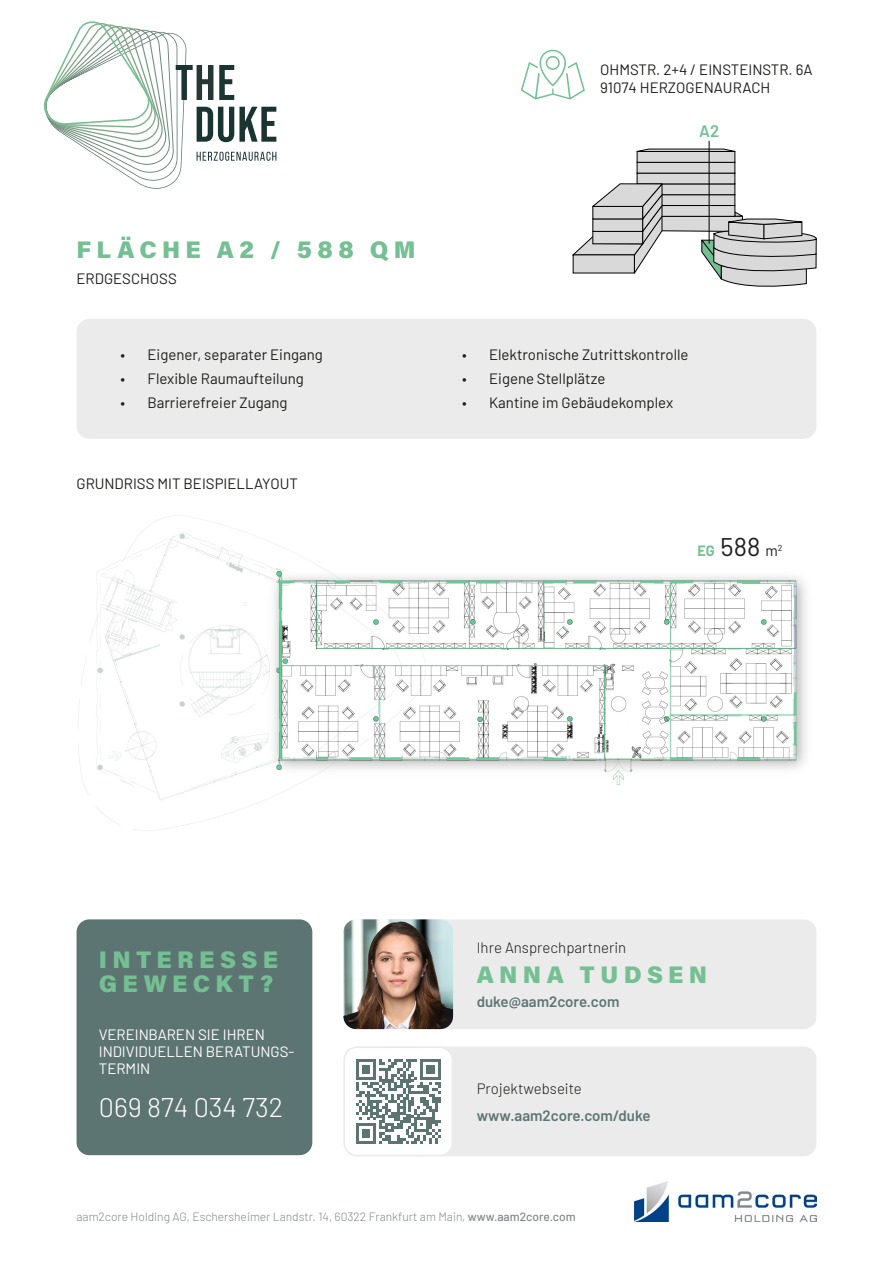
<style>
.page{position:relative;width:893px;height:1263px;background:#fff}
.page>*{position:absolute;margin:0;border:0;box-sizing:border-box;transform-origin:0 0}
.t1{font:300 27px "Barlow";color:#fff}
.t2{font:25.5px "Barlow";color:#1d1d1b}
.t3{font:24px/24px "Acumin Variable Concept";letter-spacing:.225em;color:#75c093}
.t4{font:600 16.65px "Barlow";color:#75c093}
.t5{font:15px/18px "Barlow";color:#1d1d1b}
.t6{font:15px/17px "Barlow";color:#fff}
.t7{font:600 15px "Barlow";color:#5d7572}
.t8{font:300 15px "Barlow";color:#1d1d1b}
.t9{font:300 12px "Barlow";color:#838788}
.s1{font-weight:700;font-size:14.55px;color:#75c093}
.s2{font-size:15px}
.s3{font-weight:500}
</style>
<div class="page">
<div style="left:77px;top:319px;width:739px;height:120px;background:#ebebeb;border-radius:13px"></div>
<img style="left:78px;top:515px;width:728px;height:316px">
<div style="left:637px;top:173px;width:98px;height:11px;background:#d9d9d9;border:1px solid #000"></div>
<div style="left:637px;top:162px;width:98px;height:11px;background:#d9d9d9"></div>
<div style="left:637px;top:151px;width:98px;height:12px;background:#d9d9d9;border:1px solid #000"></div>
<svg style="left:572px;top:183px;width:245px;height:104px"></svg>
<svg style="left:637px;top:149px;width:99px;height:3px"></svg>
<hr style="left:709px;top:141px;width:1px;height:103px;background:#000">
<div style="left:344px;top:1046px;width:472px;height:110px;background:#ebebeb;border-radius:13px"></div>
<div style="left:344px;top:919px;width:472px;height:110px;background:#ebebeb;border-radius:13px"></div>
<svg style="left:521px;top:50px;width:64px;height:49px"></svg>
<div style="left:77px;top:919px;width:235px;height:236px;background:#5d7572;border-radius:13px"></div>
<img style="left:343px;top:919px;width:110px;height:110px">
<img style="left:635px;top:1181px;width:181px;height:40px">
<div style="left:344px;top:1047px;width:108px;height:108px;background:#fff;border-radius:13px"></div>
<svg style="left:356px;top:1059px;width:85px;height:85px"></svg>
<div style="left:343px;top:1046px;width:110px;height:110px;border:2px solid #ebebeb;border-radius:13px"></div>
<svg style="left:43px;top:21px;width:233px;height:168px"></svg>
<p class="t5" style="left:600px;top:59px;width:214px">OHMSTR. 2+4 / EINSTEINSTR. 6A<br>91074 HERZOGENAURACH</p>
<h3 class="t3" style="left:77px;top:237px;width:341px">FLÄCHE A2 / 588 QM</h3>
<p class="t5" style="left:77px;top:269px;width:102px">ERDGESCHOSS</p>
<p class="t5" style="left:120px;top:345px;width:204px">• Eigener, separater Eingang</p>
<p class="t5" style="left:120px;top:369px;width:185px">• Flexible Raumaufteilung</p>
<p class="t5" style="left:120px;top:393px;width:169px">• Barrierefreier Zugang</p>
<p class="t5" style="left:77px;top:473px;width:223px">GRUNDRISS MIT BEISPIELLAYOUT</p>
<p class="t4" style="left:699px;top:119px;width:22px">A2</p>
<p class="t5" style="left:462px;top:345px;width:228px">• Elektronische Zutrittskontrolle</p>
<p class="t5" style="left:462px;top:369px;width:145px">• Eigene Stellplätze</p>
<p class="t5" style="left:462px;top:393px;width:213px">• Kantine im Gebäudekomplex</p>
<h2 class="t2" style="left:697px;top:528px;width:87px"><span class="s1">EG</span> 588 <span class="s2">m</span><sup>2</sup></h2>
<h3 class="t3" style="left:99px;top:947px;width:181px">INTERESSE<br>GEWECKT?</h3>
<p class="t6" style="left:99px;top:1024px;width:197px">VEREINBAREN SIE IHREN<br>INDIVIDUELLEN BERATUNGS-<br>TERMIN</p>
<h1 class="t1" style="left:99px;top:1087px;width:186px">069 874 034 732</h1>
<p class="t8" style="left:477px;top:937px;width:151px">Ihre Ansprechpartnerin</p>
<h3 class="t3" style="left:477px;top:962px;width:232px">ANNA TUDSEN</h3>
<p class="t7" style="left:477px;top:991px;width:144px">duke@aam2core.com</p>
<p class="t8" style="left:477px;top:1078px;width:107px">Projektwebseite</p>
<p class="t7" style="left:477px;top:1105px;width:175px">www.aam2core.com/duke</p>
<p class="t9" style="left:77px;top:1208px;width:501px">aam2core Holding AG, Eschersheimer Landstr. 14, 60322 Frankfurt am Main, <span class="s3">www.aam2core.com</span></p>
</div>
